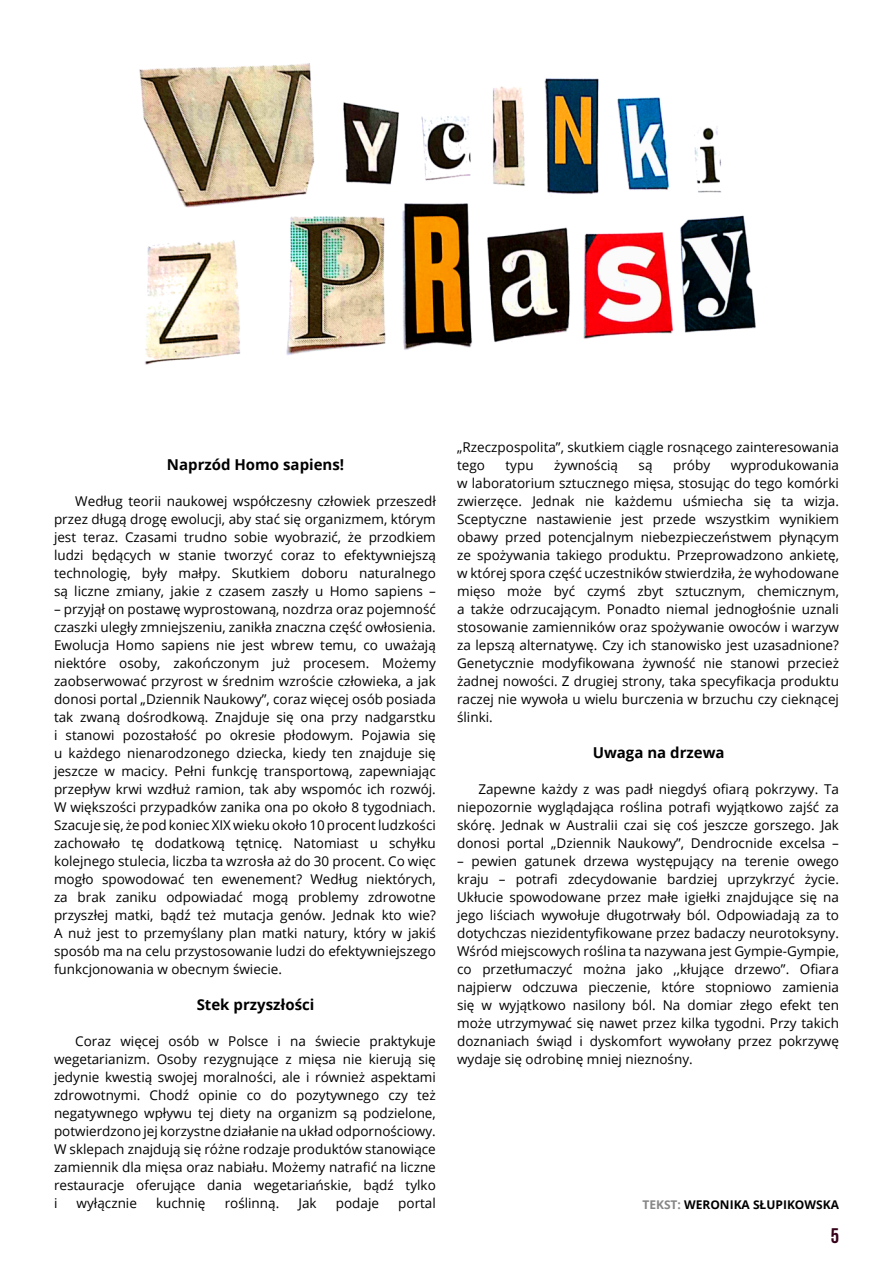
<style>
.page{position:relative;width:893px;height:1263px;background:#fff}
.page>*{position:absolute;margin:0;border:0;box-sizing:border-box;transform-origin:0 0}
.t1{font:700 21px "Bebas Neue";color:#350019}
.t2{font:700 15px "Open Sans";color:#000}
.t3{font:13.5px/18px "Open Sans";color:#000;text-align:justify}
.t4{font:700 12px "Open Sans";color:#000}
.s1{color:#878787}
</style>
<div class="page">
<img style="left:139px;top:63px;width:617px;height:302px">
<p class="t2" style="left:167px;top:454px;width:179px">Naprzód Homo sapiens!</p>
<p class="t3" style="left:54px;top:492px;width:383px;text-indent:21px">Według teorii naukowej współczesny człowiek przeszedł przez długą drogę ewolucji, aby stać się organizmem, którym jest teraz. Czasami trudno sobie wyobrazić, że przodkiem ludzi będących w stanie tworzyć coraz to efektywniejszą technologię, były małpy. Skutkiem doboru naturalnego są liczne zmiany, jakie z czasem zaszły u Homo sapiens –</p>
<p class="t3" style="left:54px;top:600px;width:383px">– przyjął on postawę wyprostowaną, nozdrza oraz pojemność czaszki uległy zmniejszeniu, zanikła znaczna część owłosienia.<br>Ewolucja Homo sapiens nie jest wbrew temu, co uważają niektóre osoby, zakończonym już procesem. Możemy zaobserwować przyrost w średnim wzroście człowieka, a jak donosi portal „Dziennik Naukowy”, coraz więcej osób posiada tak zwaną dośrodkową. Znajduje się ona przy nadgarstku i stanowi pozostałość po okresie płodowym. Pojawia się u każdego nienarodzonego dziecka, kiedy ten znajduje się jeszcze w macicy. Pełni funkcję transportową, zapewniając przepływ krwi wzdłuż ramion, tak aby wspomóc ich rozwój.<br>W większości przypadków zanika ona po około 8 tygodniach.<br>Szacuje się, że pod koniec XIX wieku około 10 procent ludzkości zachowało tę dodatkową tętnicę. Natomiast u schyłku kolejnego stulecia, liczba ta wzrosła aż do 30 procent. Co więc mogło spowodować ten ewenement? Według niektórych, za brak zaniku odpowiadać mogą problemy zdrowotne przyszłej matki, bądź też mutacja genów. Jednak kto wie?<br>A nuż jest to przemyślany plan matki natury, który w jakiś sposób ma na celu przystosowanie ludzi do efektywniejszego funkcjonowania w obecnym świecie.</p>
<p class="t2" style="left:197px;top:994px;width:119px">Stek przyszłości</p>
<p class="t3" style="left:54px;top:1032px;width:383px;text-indent:21px">Coraz więcej osób w Polsce i na świecie praktykuje wegetarianizm. Osoby rezygnujące z mięsa nie kierują się jedynie kwestią swojej moralności, ale i również aspektami zdrowotnymi. Chodź opinie co do pozytywnego czy też negatywnego wpływu tej diety na organizm są podzielone, potwierdzono jej korzystne działanie na układ odpornościowy.<br>W sklepach znajdują się różne rodzaje produktów stanowiące zamiennik dla mięsa oraz nabiału. Możemy natrafić na liczne restauracje oferujące dania wegetariańskie, bądź tylko i</p>
<p class="t3" style="left:77px;top:1194px;width:62px">wyłącznie</p>
<p class="t3" style="left:156px;top:1194px;width:51px">kuchnię</p>
<p class="t3" style="left:225px;top:1194px;width:56px">roślinną.</p>
<p class="t3" style="left:298px;top:1194px;width:20px">Jak</p>
<p class="t3" style="left:336px;top:1194px;width:45px">podaje</p>
<p class="t3" style="left:398px;top:1194px;width:39px">portal</p>
<p class="t3" style="left:457px;top:438px;width:383px">„Rzeczpospolita”, skutkiem ciągle rosnącego zainteresowania tego</p>
<p class="t3" style="left:506px;top:456px;width:30px">typu</p>
<p class="t3" style="left:554px;top:456px;width:65px">żywnością</p>
<p class="t3" style="left:639px;top:456px;width:15px">są</p>
<p class="t3" style="left:673px;top:456px;width:39px">próby</p>
<p class="t3" style="left:457px;top:456px;width:383px;text-indent:274px">wyprodukowania w laboratorium sztucznego mięsa, stosując do tego komórki zwierzęce. Jednak nie każdemu uśmiecha się ta wizja.<br>Sceptyczne nastawienie jest przede wszystkim wynikiem obawy przed potencjalnym niebezpieczeństwem płynącym ze spożywania takiego produktu. Przeprowadzono ankietę, w której spora część uczestników stwierdziła, że wyhodowane mięso może być czymś zbyt sztucznym, chemicznym, a także odrzucającym. Ponadto niemal jednogłośnie uznali stosowanie zamienników oraz spożywanie owoców i warzyw za lepszą alternatywę. Czy ich stanowisko jest uzasadnione?<br>Genetycznie modyfikowana żywność nie stanowi przecież żadnej nowości. Z drugiej strony, taka specyfikacja produktu raczej nie wywoła u wielu burczenia w brzuchu czy cieknącej ślinki.</p>
<p class="t2" style="left:593px;top:742px;width:133px">Uwaga na drzewa</p>
<p class="t3" style="left:457px;top:780px;width:383px;text-indent:21px">Zapewne każdy z was padł niegdyś ofiarą pokrzywy. Ta niepozornie wyglądająca roślina potrafi wyjątkowo zajść za skórę. Jednak w Australii czai się coś jeszcze gorszego. Jak donosi portal „Dziennik Naukowy”, Dendrocnide excelsa –</p>
<p class="t3" style="left:457px;top:852px;width:383px">– pewien gatunek drzewa występujący na terenie owego kraju – potrafi zdecydowanie bardziej uprzykrzyć życie.<br>Ukłucie spowodowane przez małe igiełki znajdujące się na jego liściach wywołuje długotrwały ból. Odpowiadają za to dotychczas niezidentyfikowane przez badaczy neurotoksyny.<br>Wśród miejscowych roślina ta nazywana jest Gympie-Gympie, co przetłumaczyć można jako ,,kłujące drzewo”. Ofiara najpierw odczuwa pieczenie, które stopniowo zamienia się w wyjątkowo nasilony ból. Na domiar złego efekt ten może utrzymywać się nawet przez kilka tygodni. Przy takich doznaniach świąd i dyskomfort wywołany przez pokrzywę wydaje się odrobinę mniej nieznośny.</p>
<p class="t4" style="left:642px;top:1196px;width:198px"><span class="s1">TEKST:</span> WERONIKA SŁUPIKOWSKA</p>
<h1 class="t1" style="left:831px;top:1224px;width:10px">5</h1>
</div>
